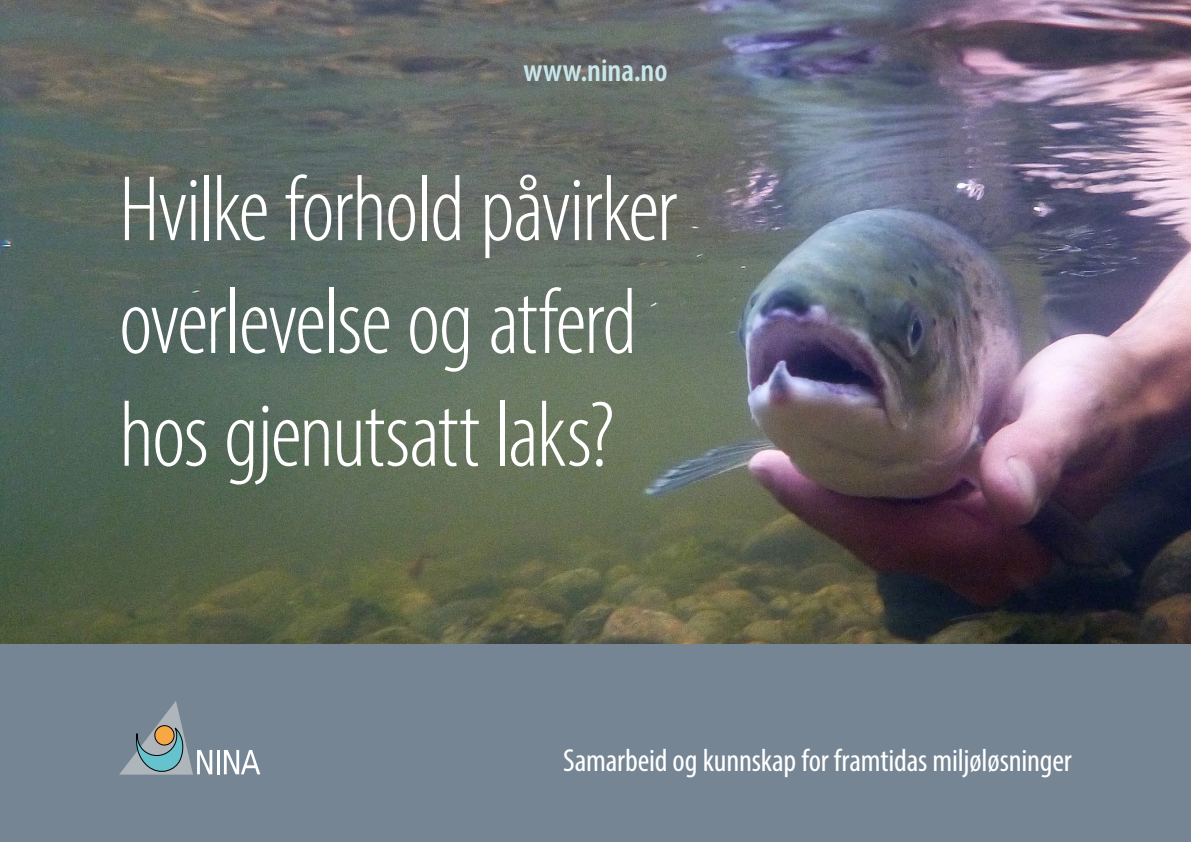
<style>
.page{position:relative;width:1191px;height:842px;background:#fff}
.page>*{position:absolute;margin:0;border:0;box-sizing:border-box;transform-origin:0 0}
.overskrift_1_2016{font:300 condensed 94px/112.8px "Myriad Pro";letter-spacing:-.02em;color:#fff}
.t1{font:condensed 32px "Myriad Pro";letter-spacing:-.005em;color:#fff}
.t2{font:600 condensed 32px "Myriad Pro";color:#c9e7eb}
</style>
<div class="page">
<div style="left:0;top:643px;width:1191px;height:199px;background:#768594"></div>
<hr style="left:217px;top:750px;width:2px;height:24px;background:#fff">
<svg style="left:224px;top:750px;width:36px;height:24px"></svg>
<svg style="left:119px;top:701px;width:93px;height:74px"></svg>
<img style="left:0;top:0;width:1191px;height:643px">
<p class="t2" style="left:523px;top:50px;width:146px">www.nina.no</p>
<p class="overskrift_1_2016" style="left:119px;top:152px;width:560px">Hvilke forhold påvirker overlevelse og atferd hos gjenutsatt laks?</p>
<p class="t1" style="left:563px;top:741px;width:510px">Samarbeid og kunnskap for framtidas miljøløsninger</p>
</div>
